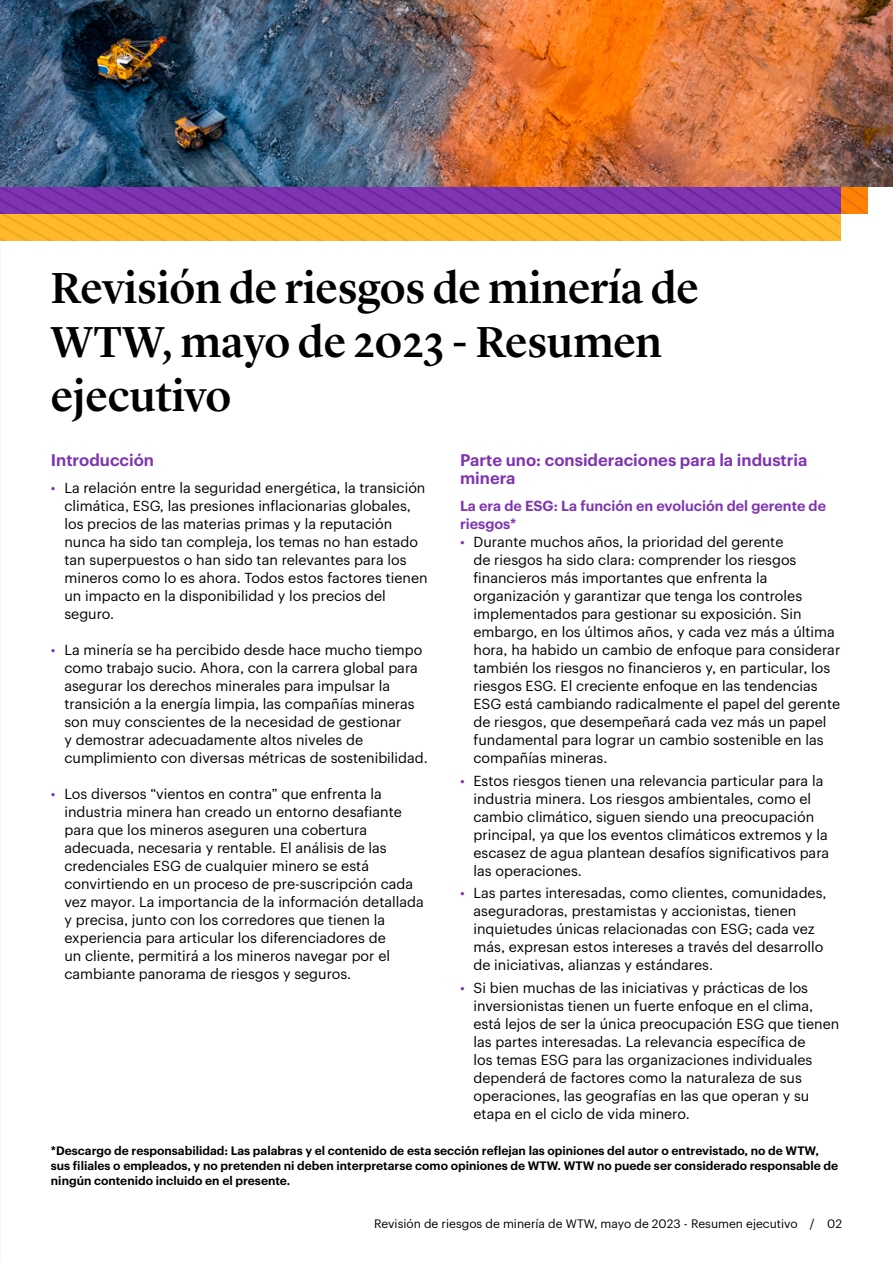
<style>
.page{position:relative;width:893px;height:1263px;background:#fff}
.page>*{position:absolute;margin:0;border:0;box-sizing:border-box;transform-origin:0 0}
.t1{font:500 45px/54px "Lyon Display";letter-spacing:-.005em;color:#000}
.t2{font:600 16.5px/18px "Graphik";color:#7f35b2}
.t3{font:14.25px/18px "Graphik";color:#000}
.t4{font:600 14.25px/18px "Graphik";color:#7f35b2}
.t5{font:600 12px/15px "Graphik";color:#000}
.t6{font:12px "Graphik";color:#000}
.s1{color:#7f35b2}
</style>
<div class="page">
<svg style="left:0;top:187px;width:867px;height:54px"></svg>
<img style="left:0;top:0;width:893px;height:187px">
<h1 class="t1" style="left:51px;top:257px;width:650px">Revisión de riesgos de minería de<br>WTW, mayo de 2023 - Resumen ejecutivo</h1>
<p class="t2" style="left:51px;top:450px;width:105px">Introducción</p>
<p class="t3" style="left:64px;top:478px;width:365px;text-indent:-13px"><span class="s1">•</span> La relación entre la seguridad energética, la transición climática, ESG, las presiones inflacionarias globales, los precios de las materias primas y la reputación nunca ha sido tan compleja, los temas no han estado tan superpuestos o han sido tan relevantes para los mineros como lo es ahora. Todos estos factores tienen un impacto en la disponibilidad y los precios del seguro.</p>
<p class="t3" style="left:64px;top:640px;width:365px;text-indent:-13px"><span class="s1">•</span> La minería se ha percibido desde hace mucho tiempo como trabajo sucio. Ahora, con la carrera global para asegurar los derechos minerales para impulsar la transición a la energía limpia, las compañías mineras son muy conscientes de la necesidad de gestionar<br>y demostrar adecuadamente altos niveles de cumplimiento con diversas métricas de sostenibilidad.</p>
<p class="t3" style="left:64px;top:784px;width:361px;text-indent:-13px"><span class="s1">•</span> Los diversos “vientos en contra” que enfrenta la industria minera han creado un entorno desafiante para que los mineros aseguren una cobertura adecuada, necesaria y rentable. El análisis de las credenciales ESG de cualquier minero se está convirtiendo en un proceso de pre-suscripción cada vez mayor. La importancia de la información detallada y precisa, junto con los corredores que tienen la experiencia para articular los diferenciadores de<br>un cliente, permitirá a los mineros navegar por el cambiante panorama de riesgos y seguros.</p>
<p class="t2" style="left:460px;top:450px;width:349px">Parte uno: consideraciones para la industria minera</p>
<p class="t4" style="left:460px;top:496px;width:368px">La era de ESG: La función en evolución del gerente de riesgos*</p>
<p class="t3" style="left:473px;top:532px;width:368px;text-indent:-13px"><span class="s1">•</span> Durante muchos años, la prioridad del gerente<br>de riesgos ha sido clara: comprender los riesgos financieros más importantes que enfrenta la organización y garantizar que tenga los controles implementados para gestionar su exposición. Sin embargo, en los últimos años, y cada vez más a última hora, ha habido un cambio de enfoque para considerar también los riesgos no financieros y, en particular, los riesgos ESG. El creciente enfoque en las tendencias ESG está cambiando radicalmente el papel del gerente de riesgos, que desempeñará cada vez más un papel fundamental para lograr un cambio sostenible en las compañías mineras.</p>
<p class="t3" style="left:473px;top:770px;width:357px;text-indent:-13px"><span class="s1">•</span> Estos riesgos tienen una relevancia particular para la industria minera. Los riesgos ambientales, como el cambio climático, siguen siendo una preocupación principal, ya que los eventos climáticos extremos y la escasez de agua plantean desafíos significativos para las operaciones.</p>
<p class="t3" style="left:473px;top:883px;width:355px;text-indent:-13px"><span class="s1">•</span> Las partes interesadas, como clientes, comunidades, aseguradoras, prestamistas y accionistas, tienen inquietudes únicas relacionadas con ESG; cada vez más, expresan estos intereses a través del desarrollo de iniciativas, alianzas y estándares.</p>
<p class="t3" style="left:473px;top:977px;width:367px;text-indent:-13px"><span class="s1">•</span> Si bien muchas de las iniciativas y prácticas de los inversionistas tienen un fuerte enfoque en el clima, está lejos de ser la única preocupación ESG que tienen las partes interesadas. La relevancia específica de<br>los temas ESG para las organizaciones individuales dependerá de factores como la naturaleza de sus operaciones, las geografías en las que operan y su etapa en el ciclo de vida minero.</p>
<p class="t5" style="left:51px;top:1142px;width:789px">*Descargo de responsabilidad: Las palabras y el contenido de esta sección reflejan las opiniones del autor o entrevistado, no de WTW, sus filiales o empleados, y no pretenden ni deben interpretarse como opiniones de WTW. WTW no puede ser considerado responsable de ningún contenido incluido en el presente.</p>
<p class="t6" style="left:374px;top:1215px;width:469px">Revisión de riesgos de minería de WTW, mayo de 2023 - Resumen ejecutivo / 02</p>
</div>
